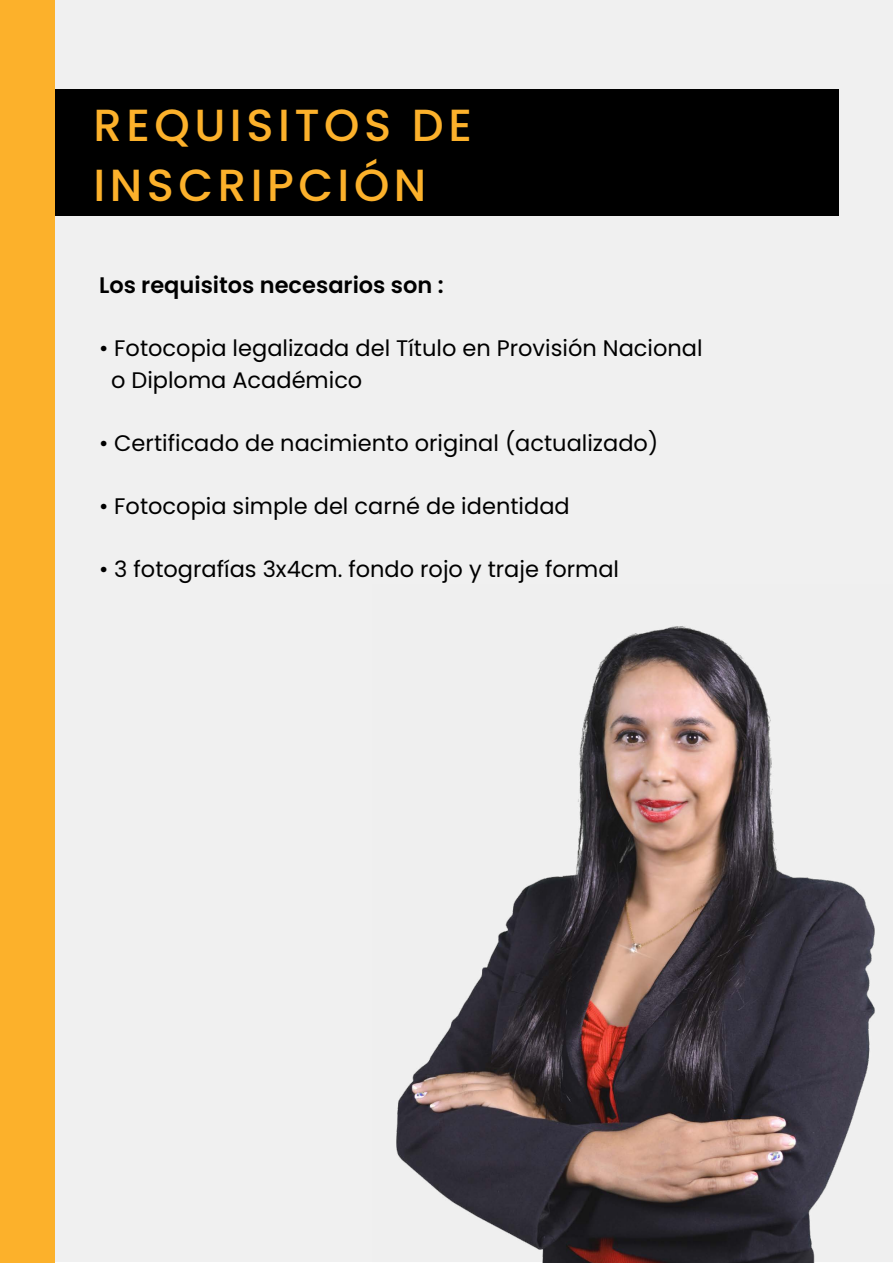
<style>
.page{position:relative;width:893px;height:1263px;background:#fff}
.page>*{position:absolute;margin:0;border:0;box-sizing:border-box;transform-origin:0 0}
.t1{font:500 45px/60px "Poppins";letter-spacing:.1em;color:#fcb12b}
.t2{font:22.5px/31.5px "Poppins";color:#000}
.t3{font:600 22.5px "Poppins";color:#000}
</style>
<div class="page">
<div style="left:0;top:0;width:893px;height:1262px;background:#f0f0f0"></div>
<div style="left:43px;top:89px;width:796px;height:127px;background:#000"></div>
<div style="left:0;top:0;width:54px;height:1263px;background:#fcb12b"></div>
<img style="left:396px;top:626px;width:479px;height:637px">
<h1 class="t1" style="left:93px;top:95px;width:380px">REQUISITOS DE<br>INSCRIPCIÓN</h1>
<p class="t3" style="left:99px;top:272px;width:346px">Los requisitos necesarios son :</p>
<p class="t2" style="left:111px;top:333px;width:593px;text-indent:-12px">• Fotocopia legalizada del Título en Provisión Nacional o Diploma Académico</p>
<p class="t2" style="left:99px;top:427px;width:561px">• Certificado de nacimiento original (actualizado)</p>
<p class="t2" style="left:99px;top:490px;width:472px">• Fotocopia simple del carné de identidad</p>
<p class="t2" style="left:99px;top:553px;width:522px">• 3 fotografías 3x4cm. fondo rojo y traje formal</p>
</div>
